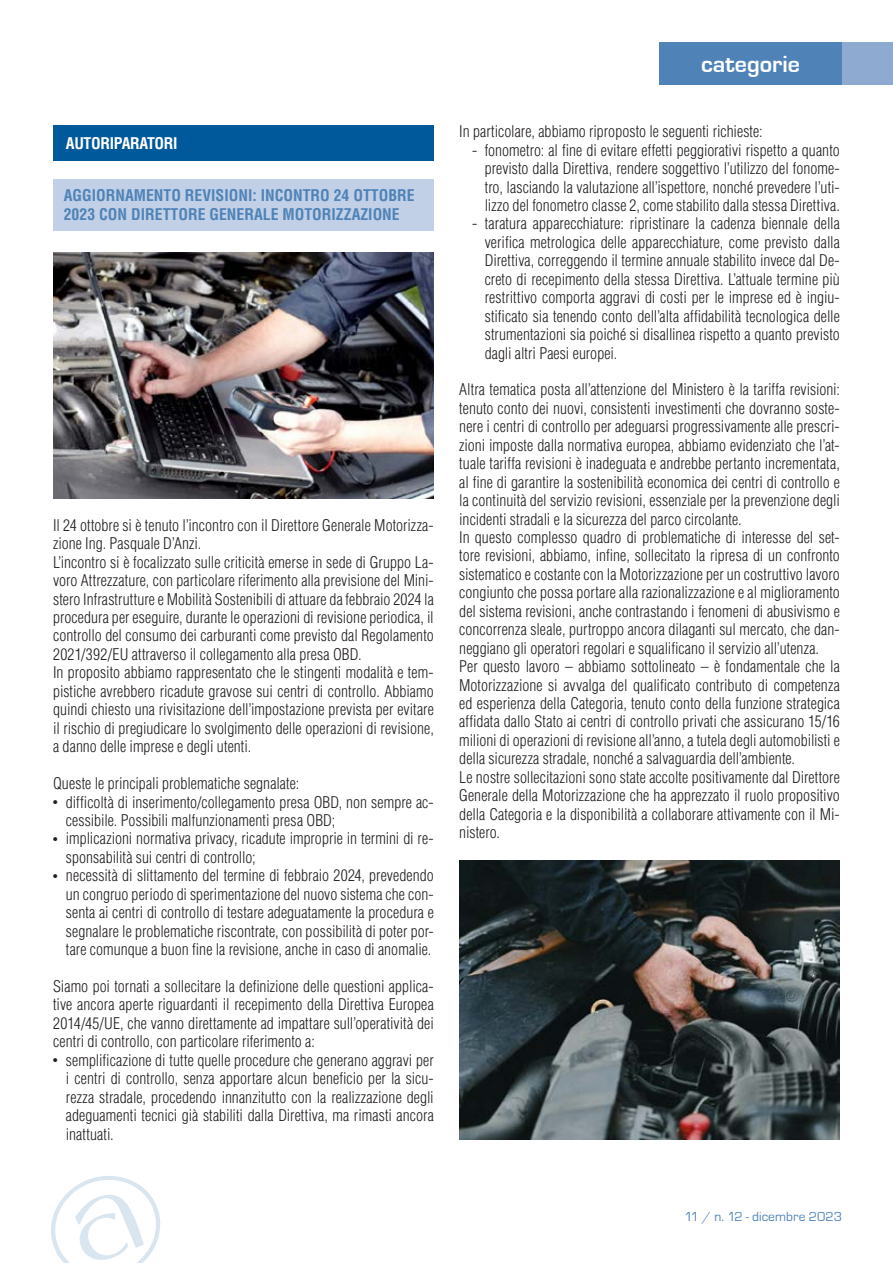
<style>
.page{position:relative;width:893px;height:1263px;background:#fff}
.page>*{position:absolute;margin:0;border:0;box-sizing:border-box;transform-origin:0 0}
.t1{font:700 24px "Eurostile T";color:#fff}
.t2{font:300 condensed 15.75px/18.5px "Helvetica LT Std";letter-spacing:.005em;color:#231f20;text-align:justify}
.t3{font:700 condensed 15.75px/18.8px "Helvetica LT Std";color:#4f83b8}
.t4{font:700 condensed 15.75px "Helvetica LT Std";letter-spacing:-.02em;color:#fff}
.t5{font:13.5px "Eurostile T";color:#4f83b8}
.s1{font-weight:700;font-size:10.5px}
</style>
<div class="page">
<div style="left:842px;top:43px;width:51px;height:42px;background:#8faad1"></div>
<div style="left:659px;top:43px;width:183px;height:42px;background:#4f83b8"></div>
<div style="left:53px;top:126px;width:381px;height:35px;background:#00599b"></div>
<div style="left:53px;top:179px;width:381px;height:51px;background:#c1d0e6"></div>
<img style="left:459px;top:860px;width:381px;height:280px">
<img style="left:53px;top:253px;width:381px;height:245px">
<svg style="left:51px;top:1176px;width:109px;height:87px"></svg>
<p class="t4" style="left:66px;top:133px;width:113px">AUTORIPARATORI</p>
<p class="t3" style="left:64px;top:186px;width:352px">AGGIORNAMENTO REVISIONI: INCONTRO 24 OTTOBRE<br>2023 CON DIRETTORE GENERALE MOTORIZZAZIONE</p>
<p class="t2" style="left:53px;top:516px;width:382px;text-align:left">Il 24 ottobre si è tenuto l’incontro con il Direttore Generale Motorizza&shy;zione Ing. Pasquale D’Anzi.<br>L’incontro si è focalizzato sulle criticità emerse in sede di Gruppo La&shy;voro Attrezzature, con particolare riferimento alla previsione del Mini&shy;stero Infrastrutture e Mobilità Sostenibili di attuare da febbraio 2024 la procedura per eseguire, durante le operazioni di revisione periodica, il controllo del consumo dei carburanti come previsto dal Regolamento 2021/392/EU attraverso il collegamento alla presa OBD.<br>In proposito abbiamo rappresentato che le stingenti modalità e tem&shy;pistiche avrebbero ricadute gravose sui centri di controllo. Abbiamo quindi chiesto una rivisitazione dell’impostazione prevista per evitare il rischio di pregiudicare lo svolgimento delle operazioni di revisione, a danno delle imprese e degli utenti.</p>
<p class="t2" style="left:53px;top:774px;width:248px">Queste le principali problematiche segnalate:</p>
<p class="t2" style="left:66px;top:792px;width:369px;text-indent:-13px"><span class="s1">•</span> difficoltà di inserimento/collegamento presa OBD, non sempre ac&shy;cessibile. Possibili malfunzionamenti presa OBD;</p>
<p class="t2" style="left:66px;top:829px;width:369px;text-indent:-13px"><span class="s1">•</span> implicazioni normativa privacy, ricadute improprie in termini di re&shy;sponsabilità sui centri di controllo;</p>
<p class="t2" style="left:66px;top:866px;width:369px;text-indent:-13px"><span class="s1">•</span> necessità di slittamento del termine di febbraio 2024, prevedendo un congruo periodo di sperimentazione del nuovo sistema che con&shy;senta ai centri di controllo di testare adeguatamente la procedura e segnalare le problematiche riscontrate, con possibilità di poter por&shy;tare comunque a buon fine la revisione, anche in caso di anomalie.</p>
<p class="t2" style="left:53px;top:977px;width:382px">Siamo poi tornati a sollecitare la definizione delle questioni applica&shy;tive ancora aperte riguardanti il recepimento della Direttiva Europea 2014/45/UE, che vanno direttamente ad impattare sull’operatività dei centri di controllo, con particolare riferimento a:</p>
<p class="t2" style="left:66px;top:1051px;width:369px;text-indent:-13px"><span class="s1">•</span> semplificazione di tutte quelle procedure che generano aggravi per i centri di controllo, senza apportare alcun beneficio per la sicu&shy;rezza stradale, procedendo innanzitutto con la realizzazione degli adeguamenti tecnici già stabiliti dalla Direttiva, ma rimasti ancora inattuati.</p>
<h1 class="t1" style="left:701px;top:50px;width:100px">categorie</h1>
<p class="t2" style="left:459px;top:122px;width:305px">In particolare, abbiamo riproposto le seguenti richieste:</p>
<p class="t2" style="left:485px;top:141px;width:357px;text-indent:-13px">- fonometro: al fine di evitare effetti peggiorativi rispetto a quanto previsto dalla Direttiva, rendere soggettivo l’utilizzo del fonome&shy;tro, lasciando la valutazione all’ispettore, nonché prevedere l’uti&shy;lizzo del fonometro classe 2, come stabilito dalla stessa Direttiva.</p>
<p class="t2" style="left:485px;top:214px;width:357px;text-indent:-13px">- taratura apparecchiature: ripristinare la cadenza biennale della verifica metrologica delle apparecchiature, come previsto dalla Direttiva, correggendo il termine annuale stabilito invece dal De&shy;creto di recepimento della stessa Direttiva. L’attuale termine più restrittivo comporta aggravi di costi per le imprese ed è ingiu&shy;stificato sia tenendo conto dell’alta affidabilità tecnologica delle strumentazioni sia poiché si disallinea rispetto a quanto previsto dagli altri Paesi europei.</p>
<p class="t2" style="left:459px;top:380px;width:382px;text-align:left">Altra tematica posta all’attenzione del Ministero è la tariffa revisioni: tenuto conto dei nuovi, consistenti investimenti che dovranno soste&shy;nere i centri di controllo per adeguarsi progressivamente alle prescri&shy;zioni imposte dalla normativa europea, abbiamo evidenziato che l’at&shy;tuale tariffa revisioni è inadeguata e andrebbe pertanto incrementata, al fine di garantire la sostenibilità economica dei centri di controllo e la continuità del servizio revisioni, essenziale per la prevenzione degli incidenti stradali e la sicurezza del parco circolante.<br>In questo complesso quadro di problematiche di interesse del set&shy;tore revisioni, abbiamo, infine, sollecitato la ripresa di un confronto sistematico e costante con la Motorizzazione per un costruttivo lavoro congiunto che possa portare alla razionalizzazione e al miglioramento del sistema revisioni, anche contrastando i fenomeni di abusivismo e concorrenza sleale, purtroppo ancora dilaganti sul mercato, che dan&shy;neggiano gli operatori regolari e squalificano il servizio all’utenza.<br>Per questo lavoro – abbiamo sottolineato – è fondamentale che la Motorizzazione si avvalga del qualificato contributo di competenza ed esperienza della Categoria, tenuto conto della funzione strategica affidata dallo Stato ai centri di controllo privati che assicurano 15/16 milioni di operazioni di revisione all’anno, a tutela degli automobilisti e della sicurezza stradale, nonché a salvaguardia dell’ambiente.<br>Le nostre sollecitazioni sono state accolte positivamente dal Direttore Generale della Motorizzazione che ha apprezzato il ruolo propositivo della Categoria e la disponibilità a collaborare attivamente con il Mi&shy;nistero.</p>
<p class="t5" style="left:684px;top:1209px;width:159px">11 / n. 12 - dicembre 2023</p>
</div>
